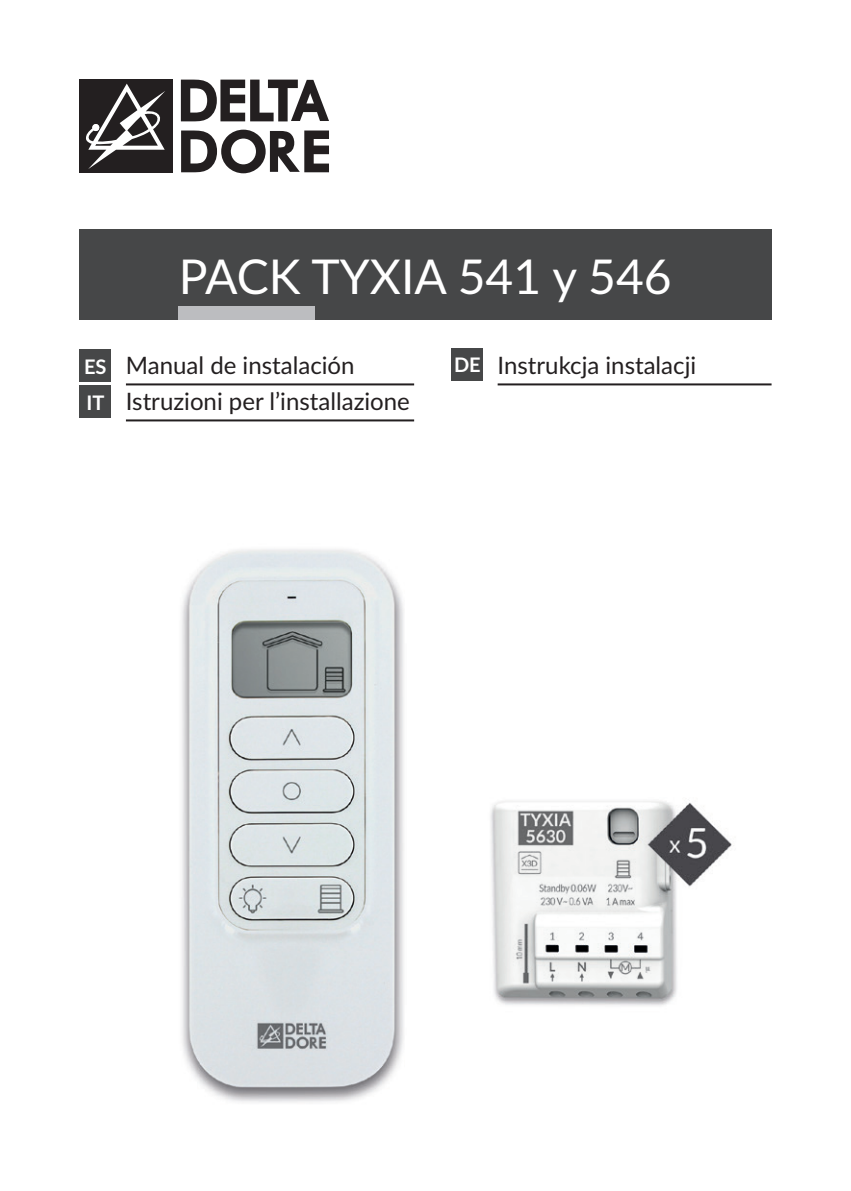
<style>
.page{position:relative;width:851px;height:1191px;background:#fff}
.page>*{position:absolute;margin:0;border:0;box-sizing:border-box;transform-origin:0 0}
.t1{font:48px "Lato";color:#fff}
.t2{font:24px/36px "Lato";color:#231f20}
.t3{font:700 20px/36px "Lato";color:#fff}
.s1{font-weight:700;font-size:20px;color:#fff}
</style>
<div class="page">
<svg style="left:181px;top:80px;width:148px;height:41px"></svg>
<svg style="left:181px;top:130px;width:148px;height:43px"></svg>
<div style="left:79px;top:79px;width:93px;height:93px;background:#231f20"></div>
<svg style="left:86px;top:84px;width:79px;height:85px"></svg>
<div style="left:92px;top:124px;width:7px;height:7px;background:#fff;border-radius:50%"></div>
<div style="left:79px;top:229px;width:692px;height:91px;background:#464748"></div>
<div style="left:179px;top:306px;width:136px;height:14px;background:#bcbdc0"></div>
<hr style="left:126px;top:383px;width:288px;height:2px;background:#231f20">
<hr style="left:126px;top:419px;width:288px;height:2px;background:#231f20">
<div style="left:79px;top:350px;width:32px;height:32px;background:#464748"></div>
<div style="left:79px;top:386px;width:32px;height:32px;background:#464748"></div>
<div style="left:451px;top:348px;width:32px;height:32px;background:#464748"></div>
<hr style="left:497px;top:383px;width:274px;height:2px;background:#231f20">
<img style="left:181px;top:549px;width:551px;height:554px">
<h1 class="t1" style="left:179px;top:242px;width:494px">PACK TYXIA 541 y 546</h1>
<p class="t3" style="left:84px;top:348px;width:24px">ES<br>IT</p>
<p class="t2" style="left:454px;top:347px;width:244px"><span class="s1">DE</span> Instrukcja instalacji</p>
<p class="t2" style="left:126px;top:347px;width:285px">Manual de instalación<br>Istruzioni per l’installazione</p>
</div>
